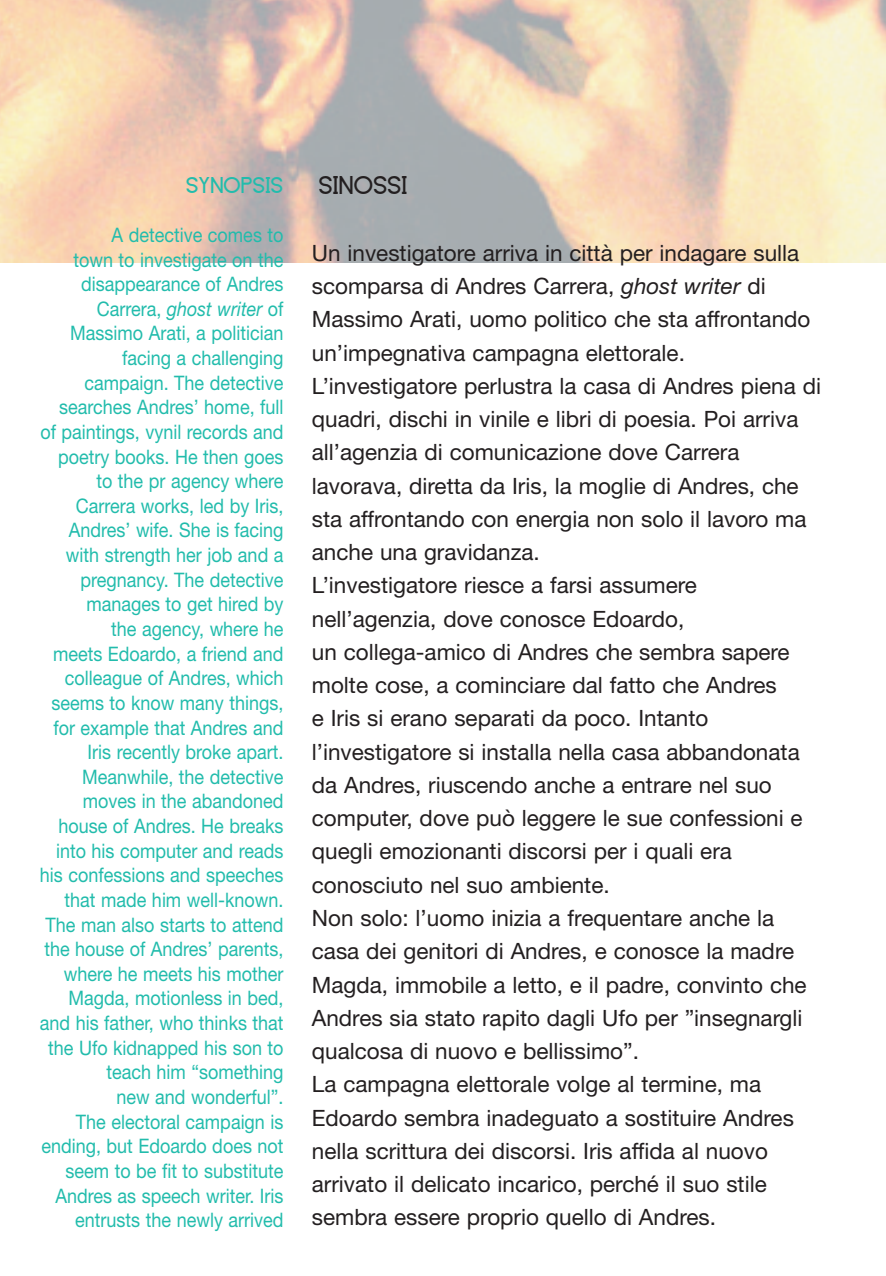
<style>
.page{position:relative;width:886px;height:1276px;background:#fff}
.page>*{position:absolute;margin:0;border:0;box-sizing:border-box;transform-origin:0 0}
.t1{font:22.5px/33.2px "Helvetica Neue";color:#231f20}
.t2{font:22.5px "Brassfield";color:#231f20}
.t3{font:20px/24.8px "Helvetica Neue";color:#22bcac;text-align:right;scale:.9 1}
.t4{font:20px "Brassfield";color:#22bcac}
.s1{font-style:italic}
</style>
<div class="page">
<p class="t4" style="left:186px;top:176px;width:99px">SYNOPSIS</p>
<p class="t3" style="left:40px;top:222px;width:272px">A detective comes to<br>town to investigate on the disappearance of Andres<br>Carrera, <span class="s1">ghost writer</span> of<br>Massimo Arati, a politician facing a challenging campaign. The detective searches Andres’ home, full of paintings, vynil records and poetry books. He then goes to the pr agency where<br>Carrera works, led by Iris,<br>Andres’ wife. She is facing with strength her job and a pregnancy. The detective manages to get hired by<br>the agency, where he<br>meets Edoardo, a friend and colleague of Andres, which seems to know many things, for example that Andres and<br>Iris recently broke apart.<br>Meanwhile, the detective moves in the abandoned house of Andres. He breaks into his computer and reads his confessions and speeches that made him well-known.<br>The man also starts to attend the house of Andres’ parents, where he meets his mother<br>Magda, motionless in bed, and his father, who thinks that the Ufo kidnapped his son to teach him “something<br>new and wonderful”.<br>The electoral campaign is ending, but Edoardo does not seem to be fit to substitute<br>Andres as speech writer. Iris entrusts the newly arrived</p>
<p class="t2" style="left:319px;top:176px;width:91px">SINOSSI</p>
<p class="t1" style="left:312px;top:236px;width:511px">Un investigatore arriva in città per indagare sulla scomparsa di Andres Carrera, <span class="s1">ghost writer</span> di Massimo Arati, uomo politico che sta affrontando un’impegnativa campagna elettorale.<br>L’investigatore perlustra la casa di Andres piena di quadri, dischi in vinile e libri di poesia. Poi arriva all’agenzia di comunicazione dove Carrera lavorava, diretta da Iris, la moglie di Andres, che sta affrontando con energia non solo il lavoro ma anche una gravidanza.<br>L’investigatore riesce a farsi assumere nell’agenzia, dove conosce Edoardo,<br>un collega-amico di Andres che sembra sapere molte cose, a cominciare dal fatto che Andres<br>e Iris si erano separati da poco. Intanto l’investigatore si installa nella casa abbandonata da Andres, riuscendo anche a entrare nel suo computer, dove può leggere le sue confessioni e quegli emozionanti discorsi per i quali era conosciuto nel suo ambiente.<br>Non solo: l’uomo inizia a frequentare anche la casa dei genitori di Andres, e conosce la madre Magda, immobile a letto, e il padre, convinto che Andres sia stato rapito dagli Ufo per ”insegnargli qualcosa di nuovo e bellissimo”.<br>La campagna elettorale volge al termine, ma Edoardo sembra inadeguato a sostituire Andres nella scrittura dei discorsi. Iris affida al nuovo arrivato il delicato incarico, perché il suo stile sembra essere proprio quello di Andres.</p>
</div>
